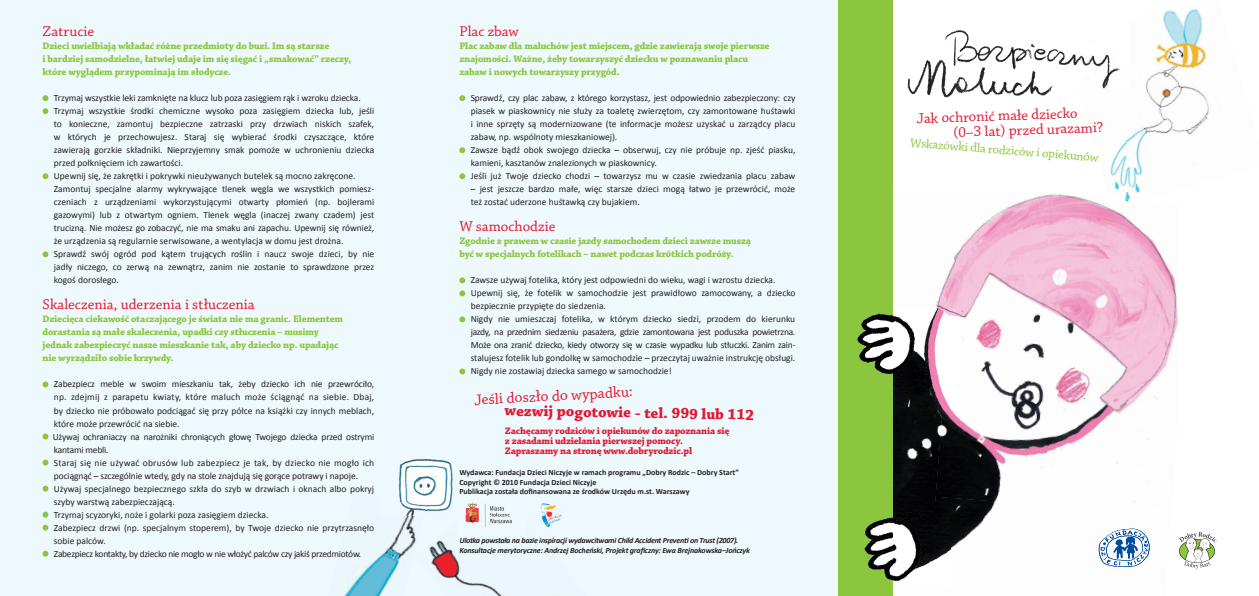
<style>
.page{position:relative;width:1259px;height:596px;background:#fff}
.page>*{position:absolute;margin:0;border:0;box-sizing:border-box;transform-origin:0 0}
.t1{font:700 15.7px "Chaparral Pro";color:#e11831}
.t2{font:15.7px "Chaparral Pro";color:#e11831}
.t3{font:15px/15px "Chaparral Pro";color:#e11831}
.t4{font:13px "Chaparral Pro";color:#8cc63f}
.t5{font:700 10px/13px "Chaparral Pro";letter-spacing:-.02em;color:#8cc63f}
.t6{font:700 10px/10px "Chaparral Pro";letter-spacing:-.02em;color:#e11831}
.t7{font:9.5px/13px "Calibri";color:#231f20}
.t8{font:700 8px/9.6px "Calibri";color:#231f20}
.t9{font:italic 700 8px/9.6px "Calibri";letter-spacing:-.03em;color:#231f20}
.s1{color:#1e1e20}
.s2{color:#e11a32}
</style>
<div class="page">
<div style="left:0;top:0;width:842px;height:595px;background:#eef9fe"></div>
<svg style="left:43px;top:95px;width:5px;height:6px"></svg>
<svg style="left:43px;top:108px;width:5px;height:6px"></svg>
<svg style="left:43px;top:173px;width:5px;height:6px"></svg>
<svg style="left:43px;top:251px;width:5px;height:6px"></svg>
<svg style="left:43px;top:381px;width:5px;height:6px"></svg>
<svg style="left:43px;top:433px;width:5px;height:6px"></svg>
<svg style="left:43px;top:459px;width:5px;height:6px"></svg>
<svg style="left:43px;top:485px;width:5px;height:6px"></svg>
<svg style="left:43px;top:511px;width:5px;height:6px"></svg>
<svg style="left:43px;top:524px;width:5px;height:6px"></svg>
<svg style="left:43px;top:550px;width:5px;height:6px"></svg>
<svg style="left:459px;top:95px;width:6px;height:6px"></svg>
<svg style="left:459px;top:147px;width:6px;height:6px"></svg>
<svg style="left:459px;top:173px;width:6px;height:6px"></svg>
<svg style="left:459px;top:277px;width:6px;height:6px"></svg>
<svg style="left:459px;top:290px;width:6px;height:6px"></svg>
<svg style="left:459px;top:316px;width:6px;height:6px"></svg>
<svg style="left:459px;top:368px;width:6px;height:6px"></svg>
<img style="left:892px;top:191px;width:203px;height:132px">
<img style="left:1095px;top:202px;width:84px;height:365px">
<img style="left:943px;top:323px;width:174px;height:187px">
<img style="left:892px;top:409px;width:51px;height:100px">
<img style="left:927px;top:496px;width:177px;height:71px">
<svg style="left:1098px;top:528px;width:51px;height:38px"></svg>
<img style="left:1113px;top:536px;width:24px;height:22px">
<div style="left:838px;top:0;width:54px;height:595px;background:#8cc63f"></div>
<img style="left:857px;top:309px;width:102px;height:100px">
<img style="left:864px;top:509px;width:86px;height:80px">
<img style="left:945px;top:30px;width:113px;height:21px">
<img style="left:907px;top:51px;width:156px;height:47px">
<img style="left:1163px;top:9px;width:44px;height:88px">
<img style="left:1143px;top:21px;width:30px;height:117px">
<img style="left:1077px;top:128px;width:66px;height:72px">
<img style="left:1154px;top:97px;width:55px;height:41px">
<img style="left:1087px;top:128px;width:16px;height:8px">
<img style="left:1109px;top:198px;width:32px;height:11px">
<img style="left:1063px;top:48px;width:57px;height:41px">
<svg style="left:1179px;top:532px;width:37px;height:36px"></svg>
<img style="left:429px;top:503px;width:133px;height:92px">
<img style="left:464px;top:502px;width:62px;height:13px">
<img style="left:457px;top:515px;width:69px;height:20px">
<img style="left:460px;top:537px;width:86px;height:7px">
<img style="left:459px;top:546px;width:95px;height:7px">
<img style="left:397px;top:459px;width:60px;height:56px">
<img style="left:345px;top:493px;width:78px;height:102px">
<img style="left:345px;top:523px;width:29px;height:9px">
<img style="left:345px;top:550px;width:16px;height:8px">
<img style="left:380px;top:497px;width:45px;height:18px">
<h2 class="t3" style="left:43px;top:25px;width:53px">Zatrucie</h2>
<p class="t5" style="left:43px;top:40px;width:310px">Dzieci uwielbiają wkładać różne przedmioty do buzi. Im są starsze<br>i bardziej samodzielne, łatwiej udaje im się sięgać i „smakować” rzeczy, które wyglądem przypominają im słodycze.</p>
<p class="t7" style="left:54px;top:92px;width:322px">Trzymaj wszystkie leki zamknięte na klucz lub poza zasięgiem rąk i wzroku dziecka.<br>Trzymaj wszystkie środki chemiczne wysoko poza zasięgiem dziecka lub, jeśli to konieczne, zamontuj bezpieczne zatrzaski przy drzwiach niskich szafek, w których je przechowujesz. Staraj się wybierać środki czyszczące, które zawierają gorzkie składniki. Nieprzyjemny smak pomoże w uchronieniu dziecka przed połknięciem ich zawartości.<br>Upewnij się, że zakrętki i pokrywki nieużywanych butelek są mocno zakręcone.<br>Zamontuj specjalne alarmy wykrywające tlenek węgla we wszystkich pomiesz&shy;czeniach z urządzeniami wykorzystującymi otwarty płomień (np. bojlerami gazowymi) lub z otwartym ogniem. Tlenek węgla (inaczej zwany czadem) jest trucizną. Nie możesz go zobaczyć, nie ma smaku ani zapachu. Upewnij się również, że urządzenia są regularnie serwisowane, a wentylacja w domu jest drożna.<br>Sprawdź swój ogród pod kątem trujących roślin i naucz swoje dzieci, by nie jadły niczego, co zerwą na zewnątrz, zanim nie zostanie to sprawdzone przez kogoś dorosłego.</p>
<h2 class="t3" style="left:43px;top:298px;width:214px">Skaleczenia, uderzenia i stłuczenia</h2>
<p class="t5" style="left:43px;top:313px;width:302px">Dziecięca ciekawość otaczającego je świata nie ma granic. Elementem dorastania są małe skaleczenia, upadki czy stłuczenia – musimy jednak zabezpieczyć nasze mieszkanie tak, aby dziecko np. upadając nie wyrządziło sobie krzywdy.</p>
<p class="t7" style="left:53px;top:378px;width:323px">Zabezpiecz meble w swoim mieszkaniu tak, żeby dziecko ich nie przewróciło, np. zdejmij z parapetu kwiaty, które maluch może ściągnąć na siebie. Dbaj, by dziecko nie próbowało podciągać się przy półce na książki czy innych meblach, które może przewrócić na siebie.<br>Używaj ochraniaczy na narożniki chroniących głowę Twojego dziecka przed ostrymi kantami mebli.<br>Staraj się nie używać obrusów lub zabezpiecz je tak, by dziecko nie mogło ich pociągnąć – szczególnie wtedy, gdy na stole znajdują się gorące potrawy i napoje.<br>Używaj specjalnego bezpiecznego szkła do szyb w drzwiach i oknach albo <span class="s1">pok</span>ryj szyby warstwą zabezpieczającą.<br>Trzymaj scyzoryki, noże i golarki poza zasięgiem dziecka.<br>Zabezpiecz drzwi (np. specjalnym stoperem), by Twoje dziecko nie przyt<span class="s1">rzasnęło </span>sobie palców.<br>Zabezpiecz kontakty, by dziecko nie mogło w nie włożyć palców czy jakiś przed<span class="s1">miotów.</span></p>
<h2 class="t3" style="left:459px;top:25px;width:61px">Plac zbaw</h2>
<p class="t5" style="left:459px;top:40px;width:312px">Plac zabaw dla maluchów jest miejscem, gdzie zawierają swoje pierwsze znajomości. Ważne, żeby towarzyszyć dziecku w poznawaniu placu zabaw i nowych towarzyszy przygód.</p>
<p class="t7" style="left:471px;top:92px;width:326px">Sprawdź, czy plac zabaw, z którego korzystasz, jest odpowiednio zabezpieczony: czy piasek w piaskownicy nie służy za toaletę zwierzętom, czy zamontowane huśtawki i inne sprzęty są modernizowane (te informacje możesz uzyskać u zarządcy placu zabaw, np. wspólnoty mieszkaniowej).<br>Zawsze bądź obok swojego dziecka – obserwuj, czy nie próbuje np. zjeść piasku, kamieni, kasztanów znalezionych w piaskownicy.<br>Jeśli już Twoje dziecko chodzi – towarzysz mu w czasie zwiedzania placu zabaw</p>
<p class="t7" style="left:471px;top:183px;width:326px">– jest jeszcze bardzo małe, więc starsze dzieci mogą łatwo je przewrócić, może też zostać uderzone huśtawką czy bujakiem.</p>
<h2 class="t3" style="left:459px;top:220px;width:98px">W samochodzie</h2>
<p class="t5" style="left:459px;top:235px;width:293px">Zgodnie z prawem w czasie jazdy samochodem dzieci zawsze muszą być w specjalnych fotelikach – nawet podczas krótkich podróży.</p>
<p class="t7" style="left:471px;top:274px;width:326px">Zawsze używaj fotelika, który jest odpowiedni do wieku, wagi i wzrostu dziecka.<br>Upewnij się, że fotelik w samochodzie jest prawidłowo zamocowany, a dziecko bezpiecznie przypięte do siedzenia.<br>Nigdy nie umieszczaj fotelika, w którym dziecko siedzi, przodem do kierunku jazdy, na przednim siedzeniu pasażera, gdzie zamontowana jest poduszka powietrzna.<br>Może ona zranić dziecko, kiedy otworzy się w czasie wypadku lub stłuczki. Zanim zain&shy;stalujesz fotelik lub gondolkę w samochodzie – przeczytaj uważnie instrukcję obsługi.<br>Nigdy nie zostawiaj dziecka samego w samochodzie!</p>
<h1 class="t2" style="left:474px;top:393px;width:160px;rotate:-3deg">Jeśli doszło do wypadku:</h1>
<h1 class="t1" style="left:505px;top:404px;width:251px;rotate:1deg">wezwij pogotowie - tel. 999 lub 112</h1>
<p class="t6" style="left:505px;top:426px;width:226px">Zachęcamy rodziców i opiekunów do zapoznania się z zasadami udzielania pierwszej pomocy.<br>Zapraszamy na stronę www.dobryrodzic.pl</p>
<p class="t8" style="left:459px;top:468px;width:281px">Wydawca: Fundacja Dzieci Niczyje w ramach programu „Dobry Rodzic – Dobry Start”<br>Copyright © 2010 Fundacja Dzieci Niczyje<br>Publikac<span class="s1">ja zost</span>ała dofinansowana ze środków Urzędu m.st. Warszawy</p>
<p class="t9" style="left:459px;top:536px;width:292px"><span class="s1">Ulotka powstała na bazie ins</span>piracji wydawcitwami Child Accident Preventi on Trust (2007).<br><span class="s1">Konsultacje merytoryczne: And</span>rzej Bocheński, Projekt graficzny: Ewa Brejnakowska–Jończyk</p>
<h2 class="t3" style="left:952px;top:111px;width:152px;text-indent:-36px;rotate:-2deg">Jak ochronić małe dziecko (0–3 lat) przed urazami<span class="s2">?</span></h2>
<h3 class="t4" style="left:910px;top:136px;width:191px;rotate:5deg">Wskazówki dla rodziców i opiekunów</h3>
</div>
